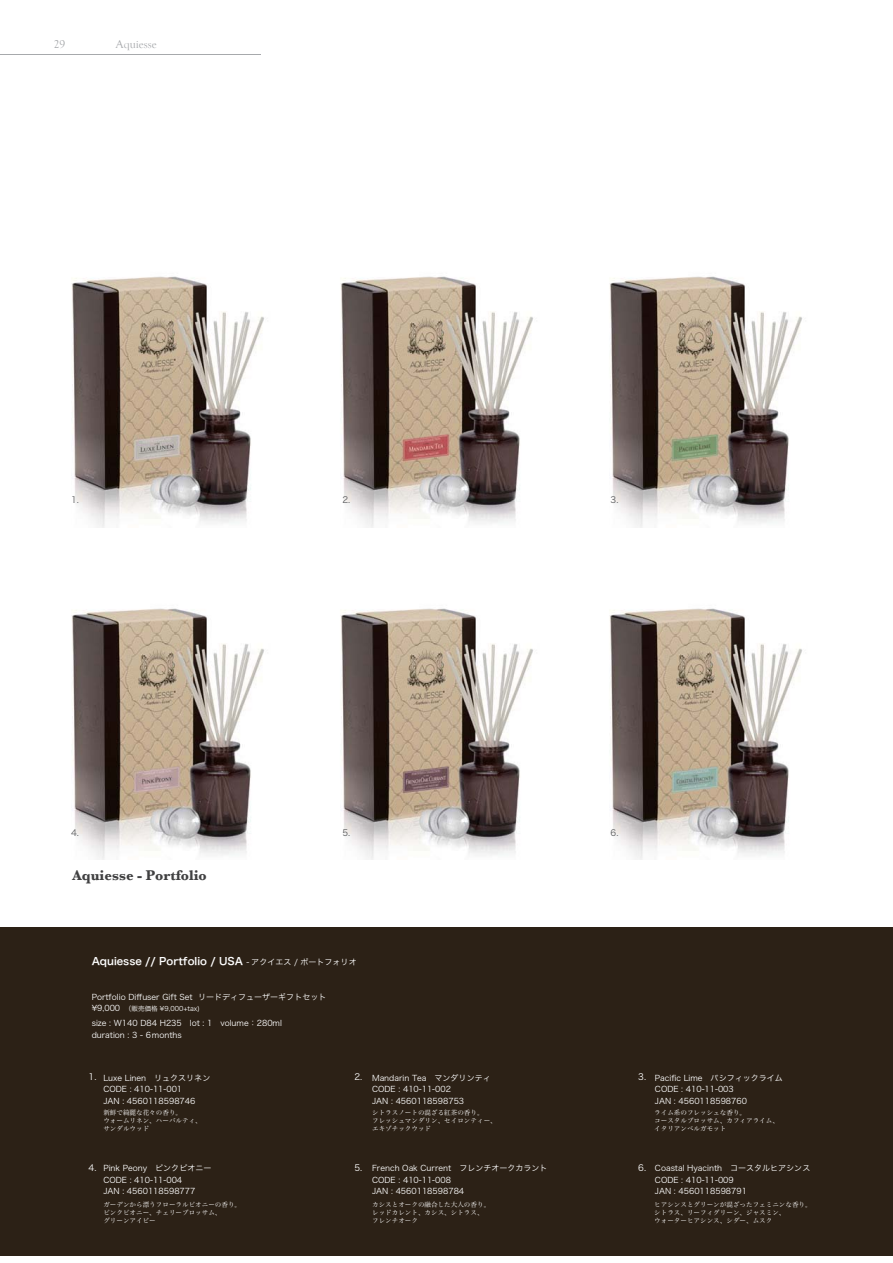
<style>
.page{position:relative;width:893px;height:1263px;background:#fff}
.page>*{position:absolute;margin:0;border:0;box-sizing:border-box;transform-origin:0 0}
.t1{font:700 14.55px "Baskerville";color:#404041}
.t2{font:11.7px "Goudy Old Style T";color:#a7a9ac}
.t3{font:10.2px "Hira Kaku Pro W6 90 msp RKSJ H";color:#fff}
.t4{font:8.7px "Hira Kaku Pro W3 90 msp RKSJ H";color:#fff}
.t5{font:8.7px "Hira Kaku Pro W3 90 msp RKSJ H";color:#58595b}
.t6{font:7.95px/11.7px "Hira Kaku Pro W3 90 msp RKSJ H";color:#fff}
.t7{font:6.6px/7.9px "Hira Min Pro W3 90 msp RKSJ H";color:#fff}
.t8{font:6.6px "Hira Kaku Pro W3 90 msp RKSJ H";color:#fff}
.s1{font-family:"Hira Kaku Pro W3 90 msp RKSJ H";font-size:7.95px}
.s2{font-size:7.95px}
</style>
<div class="page">
<img style="left:72px;top:276px;width:192px;height:251px">
<img style="left:341px;top:276px;width:192px;height:251px">
<img style="left:610px;top:276px;width:192px;height:251px">
<img style="left:72px;top:608px;width:192px;height:251px">
<img style="left:341px;top:608px;width:192px;height:251px">
<img style="left:610px;top:608px;width:192px;height:251px">
<div style="left:0;top:927px;width:893px;height:329px;background:#2c2116"></div>
<hr style="left:0;top:55px;width:260px;height:1px;background:#a7a9ac">
<h2 class="t2" style="left:54px;top:38px;width:13px">29</h2>
<h2 class="t2" style="left:116px;top:38px;width:42px">Aquiesse</h2>
<p class="t5" style="left:71px;top:497px;width:9px">1.</p>
<p class="t5" style="left:342px;top:497px;width:9px">2.</p>
<p class="t5" style="left:611px;top:497px;width:9px">3.</p>
<p class="t5" style="left:71px;top:829px;width:9px">4.</p>
<p class="t5" style="left:342px;top:829px;width:9px">5.</p>
<p class="t5" style="left:611px;top:829px;width:9px">6.</p>
<h1 class="t1" style="left:73px;top:867px;width:136px">Aquiesse - Portfolio</h1>
<p class="t3" style="left:92px;top:958px;width:266px">Aquiesse // Portfolio / USA <span class="s1">- アクイエス / ポートフォリオ</span></p>
<p class="t6" style="left:92px;top:992px;width:236px">Portfolio Diffuser Gift Set リードディフューザーギフトセット</p>
<p class="t8" style="left:92px;top:1006px;width:110px"><span class="s2">¥9,000　</span>（販売価格 ¥9,000+tax)</p>
<p class="t6" style="left:92px;top:1018px;width:192px">size : W140 D84 H235 lot : 1 volume：280ml duration : 3 - 6months</p>
<p class="t6" style="left:103px;top:1073px;width:108px">Luxe Linen　リュクスリネン<br>CODE : 410-11-001<br>JAN : 4560118598746</p>
<p class="t4" style="left:89px;top:1074px;width:9px">1.</p>
<p class="t4" style="left:354px;top:1074px;width:9px">2.</p>
<p class="t6" style="left:372px;top:1073px;width:120px">Mandarin Tea　マンダリンティ<br>CODE : 410-11-002<br>JAN : 4560118598753</p>
<p class="t4" style="left:638px;top:1074px;width:9px">3.</p>
<p class="t6" style="left:655px;top:1073px;width:129px">Pacific Lime　パシフィックライム<br>CODE : 410-11-003<br>JAN : 4560118598760</p>
<p class="t7" style="left:103px;top:1110px;width:100px">新鮮で綺麗な花々の香り。<br>ウォームリネン、ハーバルティ、サンダルウッド</p>
<p class="t7" style="left:372px;top:1110px;width:126px">シトラスノートの混ざる紅茶の香り。<br>フレッシュマンダリン、セイロンティー、エキゾチックウッド</p>
<p class="t7" style="left:654px;top:1110px;width:126px">ライム系のフレッシュな香り。<br>コースタルブロッサム、カフィアライム、イタリアンベルガモット</p>
<p class="t4" style="left:89px;top:1164px;width:9px">4.</p>
<p class="t6" style="left:103px;top:1163px;width:110px">Pink Peony　ピンクピオニー<br>CODE : 410-11-004<br>JAN : 4560118598777</p>
<p class="t4" style="left:354px;top:1164px;width:9px">5.</p>
<p class="t6" style="left:372px;top:1163px;width:177px">French Oak Current　フレンチオークカラント<br>CODE : 410-11-008<br>JAN : 4560118598784</p>
<p class="t4" style="left:638px;top:1164px;width:9px">6.</p>
<p class="t6" style="left:655px;top:1163px;width:157px">Coastal Hyacinth　コースタルヒアシンス<br>CODE : 410-11-009<br>JAN : 4560118598791</p>
<p class="t7" style="left:103px;top:1201px;width:139px">ガーデンから漂うフローラルピオニーの香り。ピンクピオニー、チェリーブロッサム、<br>グリーンアイビー</p>
<p class="t7" style="left:372px;top:1201px;width:120px">カシスとオークの融合した大人の香り。レッドカレント、カシス、シトラス、フレンチオーク</p>
<p class="t7" style="left:654px;top:1201px;width:159px">ヒアシンスとグリーンが混ざったフェミニンな香り。シトラス、リーフィグリーン、ジャスミン、<br>ウォーターヒアシンス、シダー、ムスク</p>
</div>
